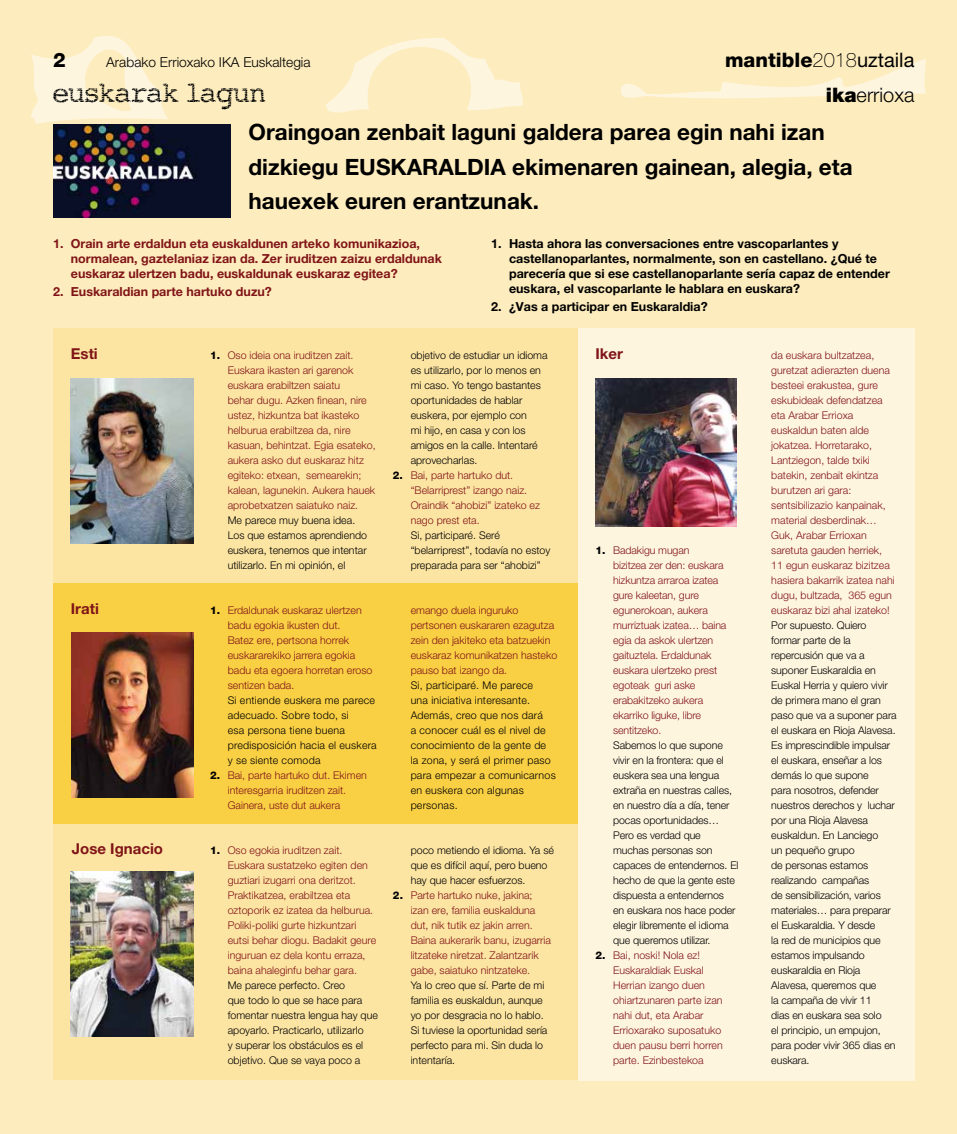
<style>
.page{position:relative;width:957px;height:1134px;background:#fdecbd}
.page>*{position:absolute;margin:0;border:0;box-sizing:border-box;transform-origin:0 0}
.t1{font:25px "Buttzilla";color:#000}
.t2{font:700 22.5px/34.1px "Helvetica Neue LT Pro";color:#000}
.t3{font:800 20px "Helvetica Neue LT Pro";color:#000}
.t4{font:300 20px "Helvetica Neue LT Pro";color:#000}
.t5{font:700 15px "Helvetica Neue LT Pro";color:#801418}
.t6{font:300 13.75px "Helvetica Neue LT Pro";color:#000}
.t7{font:700 12.5px/15px "Helvetica Neue LT Pro";color:#000}
.t8{font:700 12.5px/15px "Helvetica Neue LT Pro";color:#801418}
.t9{font:300 10.62px/15px "Helvetica Neue LT Pro";color:#801418}
.t10{font:300 10.62px/15px "Helvetica Neue LT Pro";color:#000}
.t11{font:300 10.62px/15px "Helvetica Neue LT Pro";letter-spacing:.02em;color:#000}
.s1{font-weight:100}
.s2{font-weight:400}
.s3{font-weight:900}
.s4{font-weight:800;color:#000}
</style>
<div class="page">
<svg style="left:31px;top:36px;width:137px;height:88px"></svg>
<svg style="left:325px;top:38px;width:198px;height:75px"></svg>
<svg style="left:620px;top:59px;width:306px;height:40px"></svg>
<div style="left:53px;top:329px;width:525px;height:255px;background:#fce4a2"></div>
<div style="left:53px;top:824px;width:525px;height:256px;background:#fce4a2"></div>
<div style="left:578px;top:329px;width:336px;height:752px;background:#fef5df"></div>
<div style="left:53px;top:584px;width:525px;height:240px;background:#f9cf44"></div>
<img style="left:53px;top:124px;width:178px;height:93px">
<img style="left:71px;top:378px;width:122px;height:165px">
<img style="left:71px;top:633px;width:122px;height:165px">
<img style="left:71px;top:871px;width:122px;height:165px">
<img style="left:595px;top:378px;width:142px;height:149px">
<h3 class="t3" style="left:53px;top:48px;width:14px">2</h3>
<p class="t6" style="left:106px;top:54px;width:206px">Arabako Errioxako IKA Euskaltegia</p>
<h3 class="t3" style="left:725px;top:48px;width:191px">mantible<span class="s1">2018</span><span class="s2">uztaila</span></h3>
<h1 class="t1" style="left:53px;top:82px;width:214px">euskarak lagun</h1>
<h3 class="t4" style="left:826px;top:82px;width:90px"><span class="s3">ika</span>errioxa</h3>
<h2 class="t2" style="left:248px;top:115px;width:606px">Oraingoan zenbait laguni galdera parea egin nahi izan dizkiegu EUSKARALDIA ekimenaren gainean, alegia, eta hauexek euren erantzunak.</h2>
<p class="t8" style="left:71px;top:235px;width:373px;text-indent:-18px">1. Orain arte erdaldun eta euskaldunen arteko komunikazioa, normalean, gaztelaniaz izan da. Zer iruditzen zaizu erdaldunak euskaraz ulertzen badu, euskaldunak euskaraz egitea?</p>
<p class="t8" style="left:53px;top:284px;width:220px">2. Euskaraldian parte hartuko duzu?</p>
<p class="t7" style="left:509px;top:235px;width:382px;text-indent:-18px">1. Hasta ahora las conversaciones entre vascoparlantes y castellanoparlantes, normalmente, son en castellano. ¿Qué te parecería que si ese castellanoparlante sería capaz de entender euskara, el vascoparlante le hablara en euskara?</p>
<p class="t7" style="left:491px;top:299px;width:218px">2. ¿Vas a participar en Euskaraldia?</p>
<h3 class="t5" style="left:71px;top:344px;width:28px">Esti</h3>
<h3 class="t5" style="left:595px;top:344px;width:29px">Iker</h3>
<p class="t9" style="left:228px;top:347px;width:150px;text-indent:-18px"><span class="s4">1.</span> Oso ideia ona iruditzen zait.<br>Euskara ikasten ari garenok euskara erabiltzen saiatu<br>behar dugu. Azken finean, nire ustez, hizkuntza bat ikasteko helburua erabiltzea da, nire kasuan, behintzat. Egia esateko, aukera asko dut euskaraz hitz egiteko: etxean, semearekin; kalean, lagunekin. Aukera hauek aprobetxatzen saiatuko naiz.</p>
<p class="t10" style="left:228px;top:512px;width:141px">Me parece muy buena idea.<br>Los que estamos aprendiendo euskera, tenemos que intentar utilizarlo. En mi opinión, el</p>
<p class="t10" style="left:411px;top:347px;width:138px">objetivo de estudiar un idioma es utilizarlo, por lo menos en mi caso. Yo tengo bastantes oportunidades de hablar euskera, por ejemplo con<br>mi hijo, en casa y con los amigos en la calle. Intentaré aprovecharlas.</p>
<p class="t9" style="left:411px;top:467px;width:131px;text-indent:-18px"><span class="s4">2.</span> Bai, parte hartuko dut. “Belarriprest” izango naiz.<br>Oraindik “ahobizi” izateko ez nago prest eta.</p>
<p class="t10" style="left:411px;top:527px;width:141px">Si, participaré. Seré “belarriprest”, todavía no estoy preparada para ser “ahobizi”</p>
<p class="t9" style="left:613px;top:542px;width:115px;text-indent:-18px"><span class="s4">1.</span> Badakigu mugan<br>bizitzea zer den: euskara hizkuntza arraroa izatea gure kaleetan, gure egunerokoan, aukera murriztuak izatea… baina egia da askok ulertzen gaituztela. Erdaldunak euskara ulertzeko prest egoteak guri aske erabakitzeko aukera ekarriko liguke, libre sentitzeko.</p>
<p class="t10" style="left:613px;top:737px;width:127px">Sabemos lo que supone vivir en la frontera: que el euskera sea una lengua extraña en nuestras calles, en nuestro día a día, tener pocas oportunidades…<br>Pero es verdad que muchas personas son capaces de entendernos. El hecho de que la gente este dispuesta a entendernos<br>en euskara nos hace poder elegir libremente el idioma que queremos utilizar.</p>
<p class="t9" style="left:613px;top:947px;width:111px;text-indent:-18px"><span class="s4">2.</span> Bai, noski! Nola ez!<br>Euskaraldiak Euskal<br>Herrian izango duen ohiartzunaren parte izan nahi dut, eta Arabar<br>Errioxarako suposatuko duen pausu berri horren parte. Ezinbestekoa</p>
<h3 class="t5" style="left:71px;top:599px;width:30px">Irati</h3>
<p class="t9" style="left:228px;top:602px;width:146px;text-indent:-18px"><span class="s4">1.</span> Erdaldunak euskaraz ulertzen badu egokia ikusten dut.<br>Batez ere, pertsona horrek euskararekiko jarrera egokia badu eta egoera horretan eroso sentizen bada.</p>
<p class="t11" style="left:228px;top:692px;width:151px">Si entiende euskera me parece adecuado. Sobre todo, si<br>esa persona tiene buena predisposición hacia el euskera y se siente comoda</p>
<p class="t9" style="left:228px;top:767px;width:141px;text-indent:-18px"><span class="s4">2.</span> Bai, parte hartuko dut. Ekimen interesgarria iruditzen zait.<br>Gainera, uste dut aukera</p>
<p class="t9" style="left:411px;top:602px;width:148px">emango duela inguruko pertsonen euskararen ezagutza zein den jakiteko eta batzuekin euskaraz komunikatzen hasteko pauso bat izango da.</p>
<p class="t11" style="left:411px;top:677px;width:147px">Si, participaré. Me parece<br>una iniciativa interesante.<br>Además, creo que nos dará<br>a conocer cuál es el nivel de conocimiento de la gente de la zona, y será el primer paso para empezar a comunicarnos en euskera con algunas personas.</p>
<h3 class="t5" style="left:72px;top:839px;width:93px">Jose Ignacio</h3>
<p class="t9" style="left:228px;top:842px;width:150px;text-indent:-18px"><span class="s4">1.</span> Oso egokia iruditzen zait.<br>Euskara sustatzeko egiten den guztiari izugarri ona deritzot.<br>Praktikatzea, erabiltzea eta oztoporik ez izatea da helburua.<br>Poliki-poliki gurte hizkuntzari eutsi behar diogu. Badakit geure inguruan ez dela kontu erraza, baina ahaleginfu behar gara.</p>
<p class="t10" style="left:228px;top:977px;width:152px">Me parece perfecto. Creo<br>que todo lo que se hace para fomentar nuestra lengua hay que apoyarlo. Practicarlo, utilizarlo<br>y superar los obstáculos es el objetivo. Que se vaya poco a</p>
<p class="t10" style="left:411px;top:842px;width:145px">poco metiendo el idioma. Ya sé que es difícil aquí, pero bueno hay que hacer esfuerzos.</p>
<p class="t9" style="left:411px;top:887px;width:142px;text-indent:-18px"><span class="s4">2.</span> Parte hartuko nuke, jakina; izan ere, familia euskalduna dut, nik tutik ez jakin arren.<br>Baina aukerarik banu, izugarria litzateke niretzat. Zalantzarik gabe, saiatuko nintzateke.</p>
<p class="t10" style="left:411px;top:977px;width:138px">Ya lo creo que sí. Parte de mi familia es euskaldun, aunque yo por desgracia no lo hablo.<br>Si tuviese la oportunidad sería perfecto para mi. Sin duda lo intentaría.</p>
<p class="t9" style="left:771px;top:347px;width:125px">da euskara bultzatzea, guretzat adierazten duena besteei erakustea, gure eskubideak defendatzea eta Arabar Errioxa euskaldun baten alde jokatzea. Horretarako,<br>Lantziegon, talde txiki batekin, zenbait ekintza burutzen ari gara: sentsibilizazio kanpainak, material desberdinak…<br>Guk, Arabar Errioxan saretuta gauden herriek,<br>11 egun euskaraz bizitzea hasiera bakarrik izatea nahi dugu, bultzada, 365 egun euskaraz bizi ahal izateko!</p>
<p class="t10" style="left:771px;top:617px;width:127px">Por supuesto. Quiero formar parte de la repercusión que va a suponer Euskaraldia en<br>Euskal Herria y quiero vivir de primera mano el gran paso que va a suponer para el euskara en Rioja Alavesa.<br>Es imprescindible impulsar el euskara, enseñar a los demás lo que supone<br>para nosotros, defender nuestros derechos y luchar por una Rioja Alavesa euskaldun. En Lanciego<br>un pequeño grupo<br>de personas estamos realizando campañas<br>de sensibilización, varios materiales… para preparar el Euskaraldia. Y desde<br>la red de municipios que estamos impulsando euskaraldia en Rioja<br>Alavesa, queremos que<br>la campaña de vivir 11<br>dias en euskara sea solo<br>el principio, un empujon, para poder vivir 365 dias en euskara.</p>
</div>
